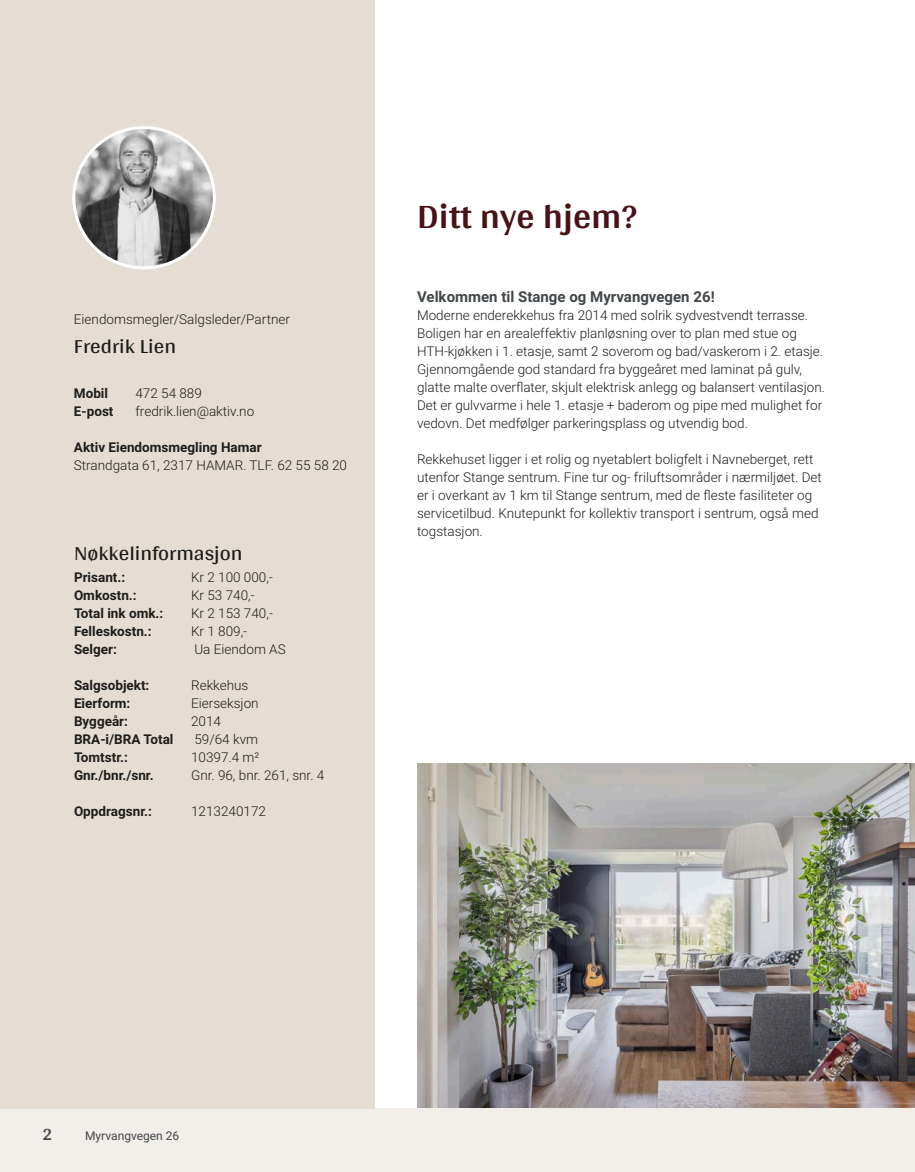
<style>
.page{position:relative;width:915px;height:1172px;background:#fff}
.page>*{position:absolute;margin:0;border:0;box-sizing:border-box;transform-origin:0 0}
.t1{font:700 36px "Arya";color:#481317}
.t2{font:21px "Arya";color:#1d1d1b}
.t3{font:700 18px "Arya";color:#414749}
.t4{font:700 15px "Roboto Vitec";color:#414749}
.t5{font:300 13.5px/18px "Roboto Vitec";color:#1d1d1b}
.t6{font:700 13.5px "Roboto Vitec";color:#1d1d1b}
.t7{font:12px "Roboto Vitec";color:#414749}
</style>
<div class="page">
<div style="left:0;top:1108px;width:914px;height:64px;background:#f2eeea"></div>
<div style="left:0;top:0;width:374px;height:1108px;background:#e5dcd4"></div>
<img style="left:74px;top:128px;width:140px;height:140px;border-radius:70px">
<div style="left:72px;top:126px;width:144px;height:143px;border:3px solid #fff;border-radius:50%"></div>
<img style="left:417px;top:764px;width:497px;height:344px">
<p class="t5" style="left:74px;top:309px;width:217px">Eiendomsmegler/Salgsleder/Partner</p>
<h2 class="t2" style="left:74px;top:333px;width:104px">Fredrik Lien</h2>
<p class="t6" style="left:74px;top:384px;width:36px">Mobil</p>
<p class="t5" style="left:135px;top:384px;width:68px">472 54 889</p>
<p class="t6" style="left:74px;top:402px;width:41px">E‑post</p>
<p class="t5" style="left:135px;top:402px;width:120px">fredrik.lien@aktiv.no</p>
<p class="t6" style="left:74px;top:438px;width:189px">Aktiv Eiendomsmegling Hamar</p>
<p class="t5" style="left:74px;top:456px;width:274px">Strandgata 61, 2317 HAMAR. TLF. 62 55 58 20</p>
<h2 class="t2" style="left:74px;top:541px;width:170px">Nøkkelinformasjon</h2>
<p class="t6" style="left:74px;top:568px;width:53px">Prisant.:</p>
<p class="t5" style="left:191px;top:568px;width:83px">Kr 2 100 000,‑</p>
<p class="t6" style="left:74px;top:586px;width:64px">Omkostn.:</p>
<p class="t5" style="left:191px;top:586px;width:65px">Kr 53 740,‑</p>
<p class="t6" style="left:74px;top:604px;width:91px">Total ink omk.:</p>
<p class="t5" style="left:191px;top:604px;width:83px">Kr 2 153 740,‑</p>
<p class="t6" style="left:74px;top:622px;width:79px">Felleskostn.:</p>
<p class="t5" style="left:191px;top:622px;width:57px">Kr 1 809,‑</p>
<p class="t6" style="left:74px;top:640px;width:44px">Selger:</p>
<p class="t5" style="left:194px;top:640px;width:93px">Ua Eiendom AS</p>
<p class="t6" style="left:74px;top:676px;width:77px">Salgsobjekt:</p>
<p class="t5" style="left:191px;top:676px;width:59px">Rekkehus</p>
<p class="t6" style="left:74px;top:694px;width:58px">Eierform:</p>
<p class="t5" style="left:191px;top:694px;width:69px">Eierseksjon</p>
<p class="t6" style="left:74px;top:712px;width:55px">Byggeår:</p>
<p class="t5" style="left:191px;top:712px;width:31px">2014</p>
<p class="t6" style="left:74px;top:730px;width:101px">BRA‑i/BRA Total</p>
<p class="t5" style="left:194px;top:730px;width:65px">59/64 kvm</p>
<p class="t6" style="left:74px;top:748px;width:55px">Tomtstr.:</p>
<p class="t5" style="left:191px;top:748px;width:70px">10397.4 m²</p>
<p class="t6" style="left:74px;top:766px;width:81px">Gnr./bnr./snr.</p>
<p class="t5" style="left:191px;top:766px;width:135px">Gnr. 96, bnr. 261, snr. 4</p>
<p class="t6" style="left:74px;top:802px;width:79px">Oppdragsnr.:</p>
<p class="t5" style="left:191px;top:802px;width:76px">1213240172</p>
<h1 class="t1" style="left:417px;top:195px;width:221px">Ditt nye hjem?</h1>
<p class="t4" style="left:417px;top:286px;width:299px">Velkommen til Stange og Myrvangvegen 26!</p>
<p class="t5" style="left:417px;top:305px;width:409px">Moderne enderekkehus fra 2014 med solrik sydvestvendt terrasse.<br>Boligen har en arealeffektiv planløsning over to plan med stue og HTH‑kjøkken i 1. etasje, samt 2 soverom og bad/vaskerom i 2. etasje.<br>Gjennomgående god standard fra byggeåret med laminat på gulv, glatte malte overflater, skjult elektrisk anlegg og balansert ventilasjon.<br>Det er gulvvarme i hele 1. etasje + baderom og pipe med mulighet for vedovn. Det medfølger parkeringsplass og utvendig bod.</p>
<p class="t5" style="left:417px;top:449px;width:406px">Rekkehuset ligger i et rolig og nyetablert boligfelt i Navneberget, rett utenfor Stange sentrum. Fine tur og‑ friluftsområder i nærmiljøet. Det er i overkant av 1 km til Stange sentrum, med de fleste fasiliteter og servicetilbud. Knutepunkt for kollektiv transport i sentrum, også med togstasjon.</p>
<h3 class="t3" style="left:43px;top:1123px;width:11px">2</h3>
<p class="t7" style="left:85px;top:1127px;width:96px">Myrvangvegen 26</p>
</div>
